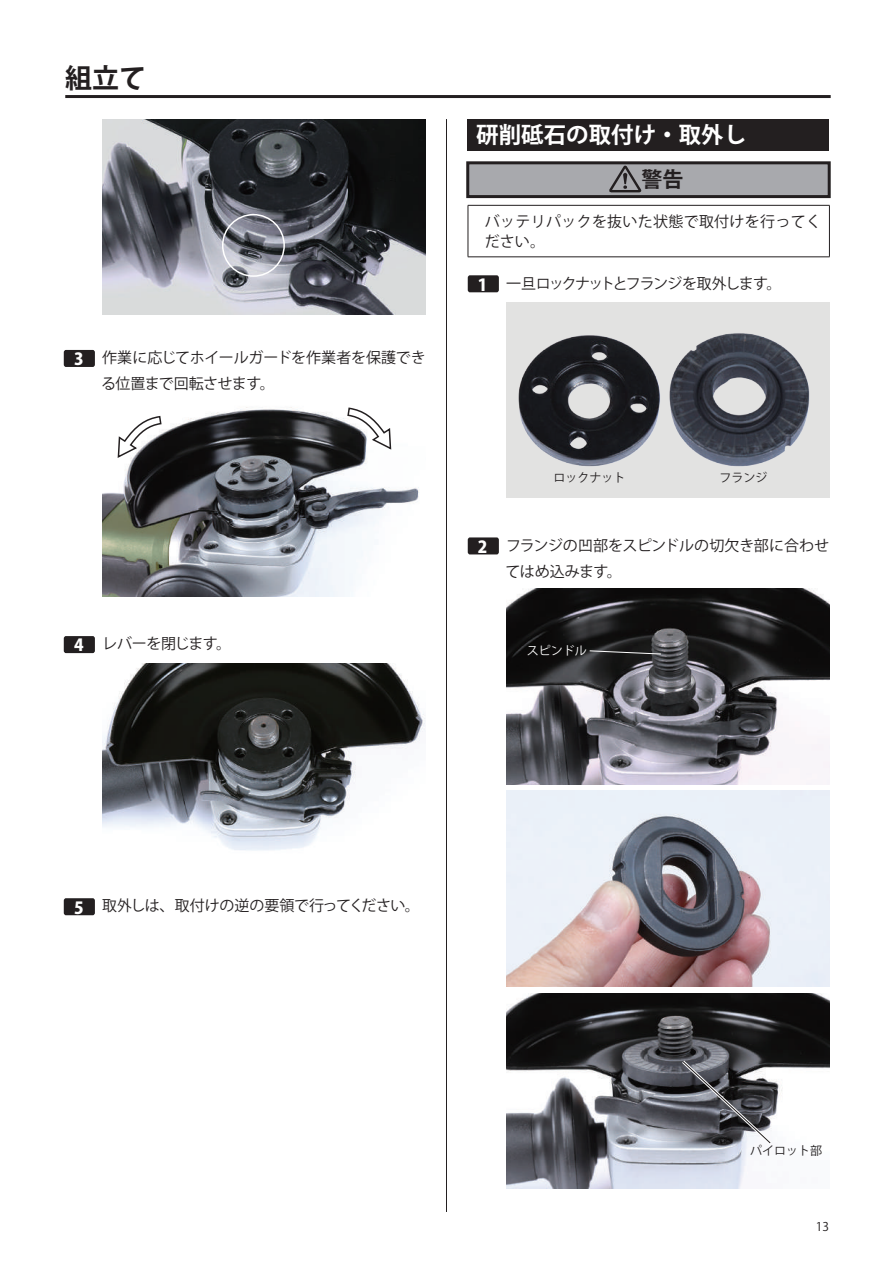
<style>
.page{position:relative;width:893px;height:1263px;background:#fff}
.page>*{position:absolute;margin:0;border:0;box-sizing:border-box;transform-origin:0 0}
.t1{font:700 27px "Koz Go Pro";color:#231f20}
.t2{font:700 22.5px "Koz Go Pro";color:#fff}
.t3{font:700 21px "Koz Go Pr 6 N";color:#231f20}
.t4{font:15px/26px "Koz Go Pr 6 N";letter-spacing:-.01em;color:#231f20}
.t5{font:15px/19.5px "Koz Go Pr 6 N";letter-spacing:.02em;color:#231f20}
.t6{font:15px "Koz Go Pr 6 N";letter-spacing:-.095em;color:#231f20}
.t7{font:15px "Koz Go Pr 6 N";letter-spacing:-.03em;color:#231f20}
.t8{font:12px "Koz Go Pr 6 N";color:#231f20}
.t9{font:12px "Koz Go Pr 6 N";color:#fff}
.t10{font:12px "Koz Go Pro";color:#231f20}
.s1{font-family:"Koz Go Pro";font-weight:800;font-size:16.5px;color:#fff}
</style>
<div class="page">
<hr style="left:446px;top:119px;width:1px;height:1093px;background:#231f20">
<div style="left:468px;top:119px;width:361px;height:31px;background:#231f20"></div>
<div style="left:468px;top:163px;width:361px;height:34px;background:#a8a9ad"></div>
<div style="left:466px;top:161px;width:365px;height:37px;border:3px solid #231f20"></div>
<svg style="left:609px;top:166px;width:32px;height:26px"></svg>
<hr style="left:468px;top:205px;width:362px;height:1px;background:#231f20">
<hr style="left:468px;top:206px;width:1px;height:51px;background:#231f20">
<hr style="left:829px;top:206px;width:1px;height:51px;background:#231f20">
<hr style="left:468px;top:257px;width:362px;height:1px;background:#231f20">
<div style="left:468px;top:275px;width:31px;height:17px;background:#231f20;border-radius:2px"></div>
<img style="left:506px;top:302px;width:323px;height:196px">
<div style="left:468px;top:537px;width:31px;height:17px;background:#231f20;border-radius:2px"></div>
<img style="left:506px;top:588px;width:323px;height:196px">
<svg style="left:589px;top:650px;width:73px;height:5px"></svg>
<img style="left:506px;top:791px;width:323px;height:195px">
<img style="left:506px;top:993px;width:323px;height:195px">
<svg style="left:679px;top:1057px;width:95px;height:90px;background:#63646a"></svg>
<hr style="left:65px;top:95px;width:766px;height:3px;background:#231f20">
<img style="left:102px;top:119px;width:323px;height:196px">
<div style="left:222px;top:214px;width:63px;height:63px;border:2px solid #fff;border-radius:50%"></div>
<div style="left:64px;top:350px;width:31px;height:17px;background:#231f20;border-radius:2px"></div>
<img style="left:102px;top:407px;width:317px;height:190px">
<svg style="left:346px;top:407px;width:46px;height:44px"></svg>
<svg style="left:116px;top:415px;width:46px;height:44px"></svg>
<div style="left:64px;top:636px;width:31px;height:17px;background:#231f20;border-radius:2px"></div>
<img style="left:102px;top:663px;width:323px;height:188px">
<div style="left:64px;top:898px;width:31px;height:17px;background:#231f20;border-radius:2px"></div>
<h1 class="t1" style="left:65px;top:60px;width:82px">組立て</h1>
<p class="t4" style="left:101px;top:345px;width:326px;text-indent:-27px"><span class="s1">3</span> 作業に応じてホイールガードを作業者を保護できる位置まで回転させます。</p>
<p class="t7" style="left:74px;top:635px;width:159px"><span class="s1">4</span> レバーを閉じます。</p>
<h2 class="t2" style="left:476px;top:121px;width:271px">研削砥石の取付け・取外し</h2>
<h3 class="t3" style="left:641px;top:168px;width:43px">警告</h3>
<p class="t5" style="left:485px;top:212px;width:337px">バッテリパックを抜いた状態で取付けを行ってください。</p>
<p class="t6" style="left:478px;top:275px;width:305px"><span class="s1">1</span> 一旦ロックナットとフランジを取外します。</p>
<p class="t8" style="left:553px;top:471px;width:73px">ロックナット</p>
<p class="t8" style="left:719px;top:471px;width:49px">フランジ</p>
<p class="t4" style="left:506px;top:532px;width:325px;text-indent:-28px"><span class="s1">2</span> フランジの凹部をスピンドルの切欠き部に合わせてはめ込みます。</p>
<p class="t9" style="left:527px;top:643px;width:61px">スピンドル</p>
<p class="t4" style="left:74px;top:893px;width:347px"><span class="s1">5</span> 取外しは、取付けの逆の要領で行ってください。</p>
<p class="t8" style="left:750px;top:1144px;width:73px">パイロット部</p>
<p class="t10" style="left:816px;top:1219px;width:15px">13</p>
</div>
